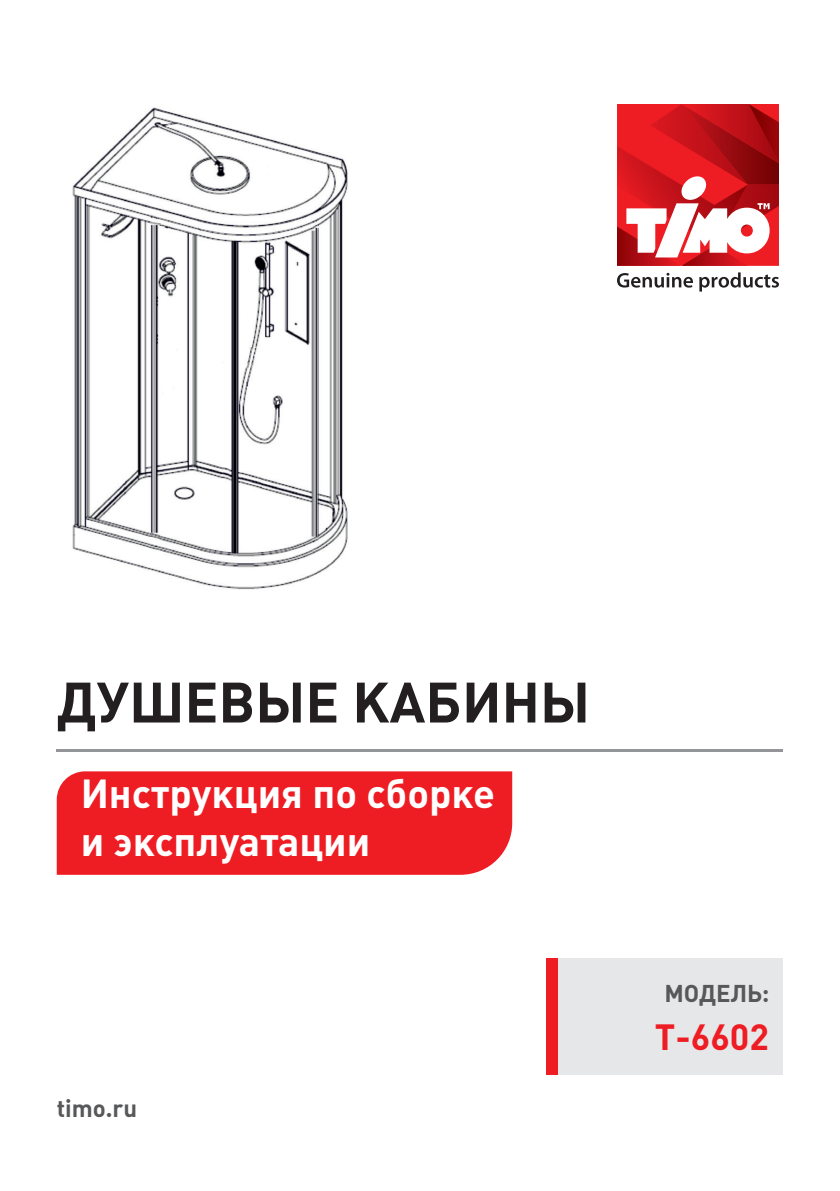
<style>
.page{position:relative;width:840px;height:1191px;background:#fff}
.page>*{position:absolute;margin:0;border:0;box-sizing:border-box;transform-origin:0 0}
.t1{font:700 56px "Plumb";color:#231f20}
.t2{font:700 40px "Plumb";color:#fff}
.t3{font:700 36px "Plumb";color:#ee1d23}
.t4{font:700 24px "Plumb";color:#57585a}
</style>
<div class="page">
<svg style="left:617px;top:273px;width:75px;height:15px"></svg>
<svg style="left:699px;top:272px;width:79px;height:19px"></svg>
<svg style="left:617px;top:104px;width:162px;height:162px"></svg>
<div style="left:57px;top:771px;width:455px;height:103px;background:#ee1d23"></div>
<hr style="left:57px;top:749px;width:725px;height:3px;background:#939598">
<img style="left:72px;top:107px;width:276px;height:483px">
<div style="left:557px;top:958px;width:225px;height:117px;background:#e6e7e9"></div>
<div style="left:546px;top:958px;width:11px;height:117px;background:#ee1d23"></div>
<p class="t1" style="left:57px;top:670px;width:534px">ДУШЕВЫЕ КАБИНЫ</p>
<p class="t2" style="left:81px;top:771px;width:415px">Инструкция по сборке</p>
<p class="t2" style="left:81px;top:819px;width:291px">и эксплуатации</p>
<p class="t4" style="left:57px;top:1094px;width:82px">timo.ru</p>
<p class="t4" style="left:664px;top:979px;width:106px">МОДЕЛЬ:</p>
<p class="t3" style="left:654px;top:1016px;width:116px">T-6602</p>
</div>
